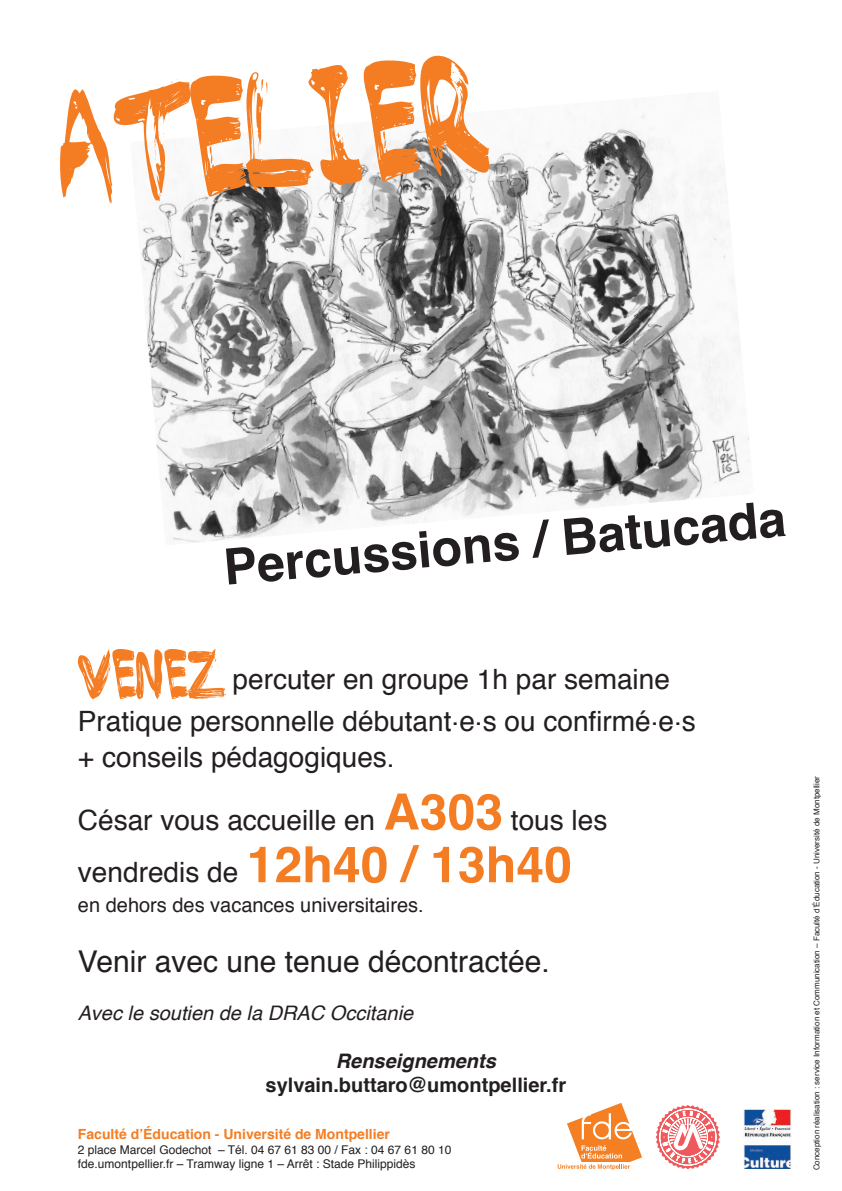
<style>
.page{position:relative;width:842px;height:1191px;background:#fff}
.page>*{position:absolute;margin:0;border:0;box-sizing:border-box;transform-origin:0 0}
.t1{font:120px "Brushed";color:#f47d23}
.t2{font:700 50px "Helvetica";color:#231f20}
.t3{font:30px "Helvetica";color:#231f20}
.t4{font:28px/42.1px "Helvetica";color:#231f20}
.t5{font:20px "Helvetica";color:#231f20}
.t6{font:700 20px "Helvetica";color:#231f20}
.t7{font:italic 20px "Helvetica";color:#231f20}
.t8{font:italic 700 20px "Helvetica";color:#231f20}
.t9{font:700 14px "Helvetica";color:#f47d23}
.t10{font:12px/14.4px "Helvetica";color:#231f20}
.t11{font:8px "Helvetica";color:#231f20}
.s1{font-family:"Brushed";font-size:50px;color:#f47d23}
.s2{font-weight:700;font-size:50px;color:#f47d23}
</style>
<div class="page">
<img style="left:141px;top:112px;width:608px;height:431px">
<svg style="left:558px;top:1103px;width:84px;height:67px"></svg>
<svg style="left:656px;top:1105px;width:64px;height:64px"></svg>
<img style="left:743px;top:1110px;width:49px;height:58px">
<h1 class="t1" style="left:50px;top:90px;width:435px;rotate:-5deg">ATELIER</h1>
<h2 class="t2" style="left:220px;top:527px;width:566px;rotate:-5deg">Percussions / Batucada</h2>
<p class="t4" style="left:78px;top:659px;width:619px"><span class="s1">VENEZ</span> percuter en groupe 1h par semaine<br>Pratique personnelle débutant.e.s ou confirmé.e.s</p>
<p class="t4" style="left:78px;top:737px;width:318px">+ conseils pédagogiques.</p>
<p class="t4" style="left:78px;top:794px;width:531px;line-height:52.7px">César vous accueille en <span class="s2">A303</span> tous les vendredis de <span class="s2">12h40 / 13h40</span></p>
<p class="t5" style="left:78px;top:889px;width:347px">en dehors des vacances universitaires.</p>
<p class="t3" style="left:78px;top:938px;width:473px">Venir avec une tenue décontractée.</p>
<p class="t7" style="left:78px;top:997px;width:337px">Avec le soutien de la DRAC Occitanie</p>
<p class="t8" style="left:336px;top:1044px;width:162px">Renseignements</p>
<p class="t6" style="left:266px;top:1069px;width:302px">sylvain.buttaro@umontpellier.fr</p>
<p class="t9" style="left:78px;top:1122px;width:313px">Faculté d’Éducation - Université de Montpellier</p>
<p class="t10" style="left:78px;top:1142px;width:375px">2 place Marcel Godechot – Tél. 04 67 61 83 00 / Fax : 04 67 61 80 10 fde.umontpellier.fr – Tramway ligne 1 – Arrêt : Stade Philippidès</p>
<p class="t11" style="left:811px;top:1170px;width:396px;rotate:-90deg">Conception réalisation : service Information et Communication – Faculté d’Éducation - Université de Montpellier</p>
</div>
